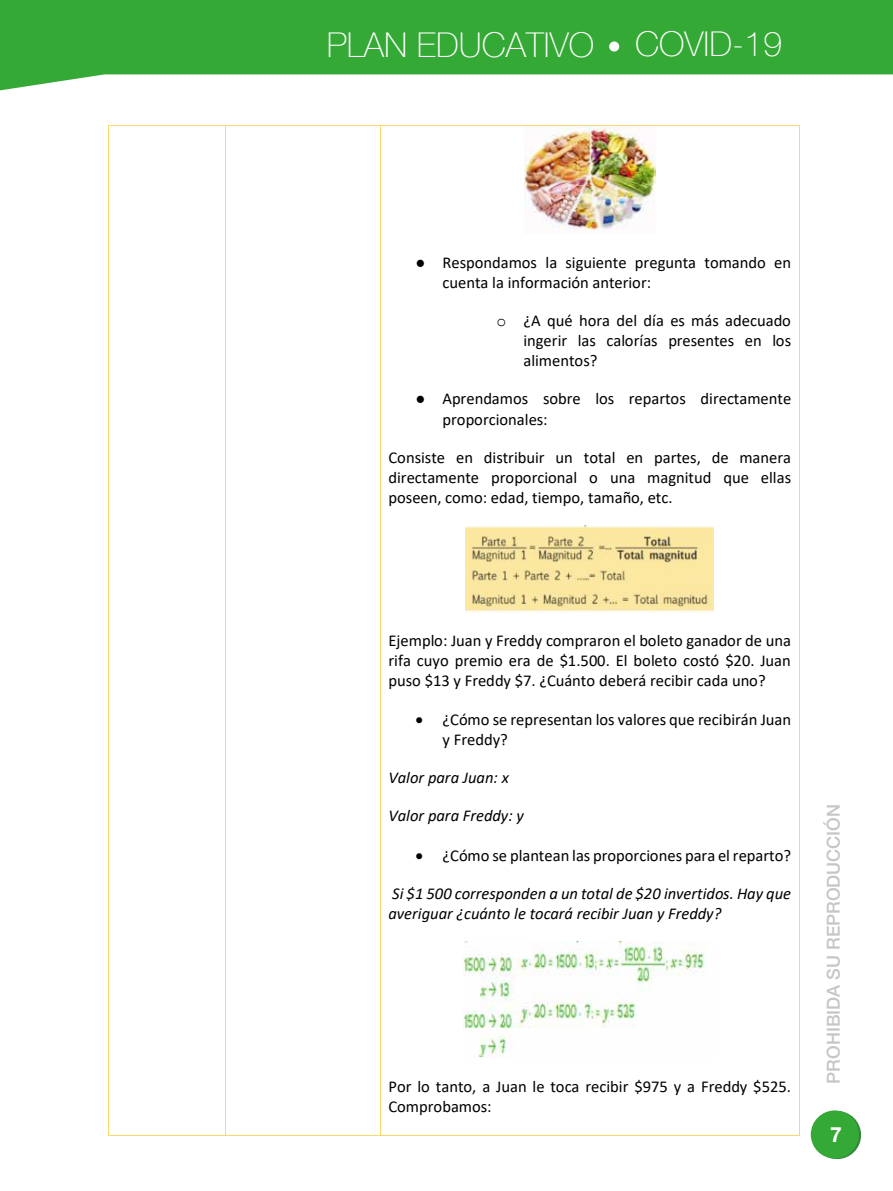
<style>
.page{position:relative;width:893px;height:1191px;background:#fff}
.page>*{position:absolute;margin:0;border:0;box-sizing:border-box;transform-origin:0 0}
.t1{font:100 34.2px "Helvetica Neue";color:#fff}
.t2{font:700 21px "Helvetica Neue LT Std";color:#fff}
.t3{font:500 18px "Helvetica Neue LT Std";color:#c6c6c6}
.t4{font:16.5px/20.1px "Calibri";color:#000}
.t5{font:italic 16.5px/20.1px "Calibri";color:#000}
.s1{font-family:"Courier New"}
</style>
<div class="page">
<svg style="left:0;top:0;width:893px;height:91px;fill:#35a936"></svg>
<div style="left:609px;top:41px;width:10px;height:11px;background:#fff;border-radius:50%"></div>
<svg style="left:813px;top:1111px;width:48px;height:48px"></svg>
<div style="left:811px;top:1110px;width:48px;height:48px;background:#35a936;border-radius:50%"></div>
<hr style="left:109px;top:125px;width:116px;height:1px;background:#ffd965">
<hr style="left:225px;top:125px;width:155px;height:1px;background:#ffd965">
<hr style="left:381px;top:125px;width:418px;height:1px;background:#ffd965">
<hr style="left:108px;top:126px;width:1px;height:1008px;background:#ffd965">
<hr style="left:109px;top:1134px;width:116px;height:1px;background:#ffd965">
<hr style="left:225px;top:126px;width:1px;height:1008px;background:#ffd965">
<hr style="left:225px;top:1134px;width:155px;height:1px;background:#ffd965">
<hr style="left:380px;top:126px;width:1px;height:1008px;background:#ffd965">
<hr style="left:381px;top:1134px;width:418px;height:1px;background:#ffd965">
<hr style="left:799px;top:126px;width:1px;height:1008px;background:#ffd965">
<img style="left:524px;top:126px;width:131px;height:105px">
<img style="left:466px;top:525px;width:247px;height:87px">
<img style="left:464px;top:941px;width:241px;height:116px">
<h1 class="t1" style="left:327px;top:19px;width:457px">PLAN EDUCATIVO COVID-19</h1>
<p class="t4" style="left:442px;top:252px;width:350px;text-indent:-27px">● Respondamos la siguiente pregunta tomando en cuenta la información anterior:</p>
<p class="t4" style="left:523px;top:310px;width:269px;text-align:justify;text-indent:-27px"><span class="s1">o</span> ¿A qué hora del día es más adecuado ingerir las calorías presentes en los alimentos?</p>
<p class="t4" style="left:442px;top:388px;width:350px;text-indent:-27px">● Aprendamos sobre los repartos directamente proporcionales:</p>
<p class="t4" style="left:388px;top:447px;width:404px;text-align:justify">Consiste en distribuir un total en partes, de manera directamente proporcional o una magnitud que ellas poseen, como: edad, tiempo, tamaño, etc.</p>
<p class="t4" style="left:388px;top:630px;width:404px;text-align:justify">Ejemplo: Juan y Freddy compraron el boleto ganador de una rifa cuyo premio era de $1.500. El boleto costó $20. Juan puso $13 y Freddy $7. ¿Cuánto deberá recibir cada uno?</p>
<p class="t4" style="left:442px;top:709px;width:350px;text-indent:-27px">• ¿Cómo se representan los valores que recibirán Juan y Freddy?</p>
<p class="t5" style="left:388px;top:767px;width:122px">Valor para Juan: x</p>
<p class="t5" style="left:388px;top:805px;width:137px">Valor para Freddy: y</p>
<p class="t4" style="left:415px;top:844px;width:377px">• ¿Cómo se plantean las proporciones para el reparto?</p>
<p class="t5" style="left:388px;top:882px;width:404px">Si $1 500 corresponden a un total de $20 invertidos. Hay que averiguar ¿cuánto le tocará recibir Juan y Freddy?</p>
<p class="t4" style="left:388px;top:1076px;width:404px">Por lo tanto, a Juan le toca recibir $975 y a Freddy $525.<br>Comprobamos:</p>
<p class="t3" style="left:823px;top:1083px;width:281px;rotate:-90deg">PROHIBIDA SU REPRODUCCIÓN</p>
<p class="t2" style="left:830px;top:1121px;width:13px">7</p>
</div>
